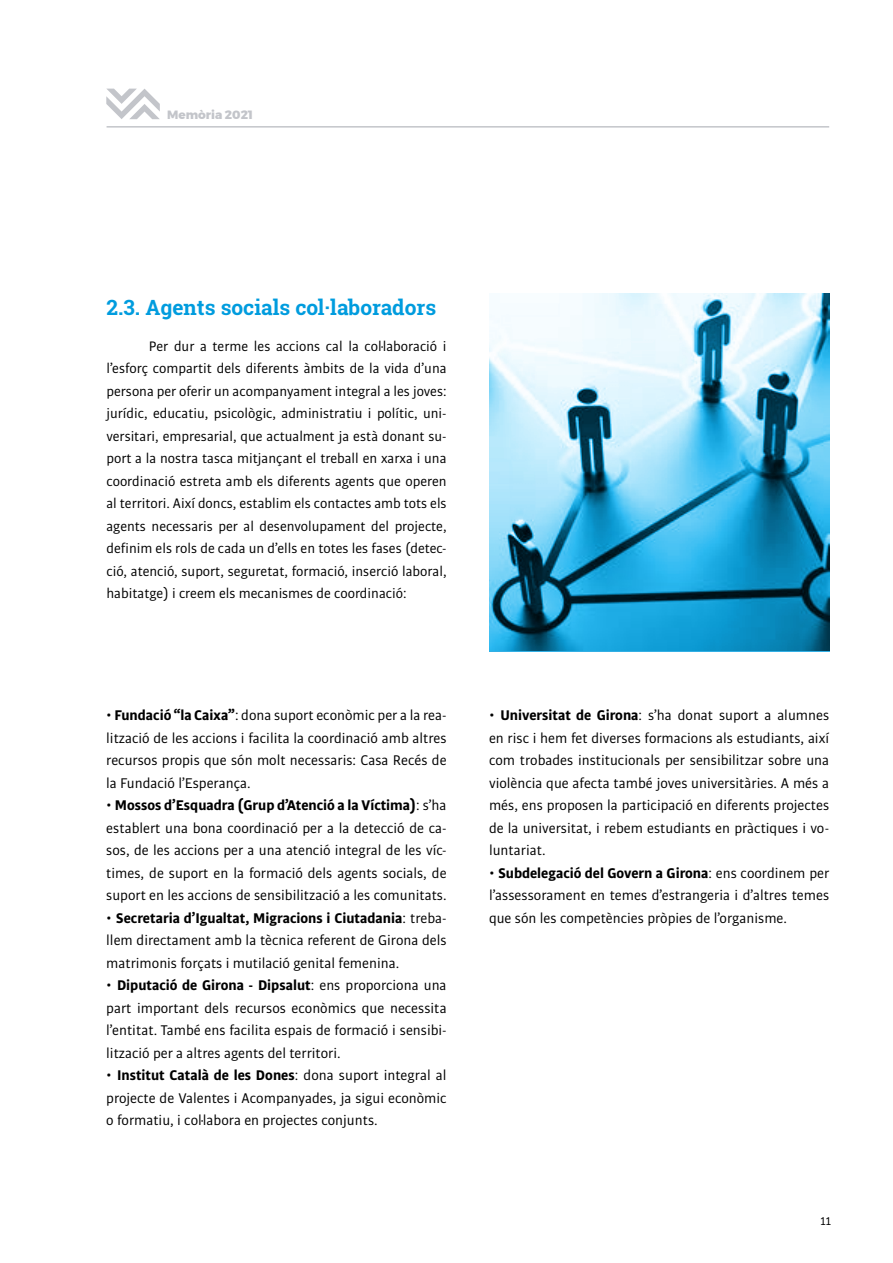
<style>
.page{position:relative;width:893px;height:1263px;background:#fff}
.page>*{position:absolute;margin:0;border:0;box-sizing:border-box;transform-origin:0 0}
.t1{font:700 21px "Roboto Slab";color:#009cde}
.t2{font:15px/22.5px "Bulo";color:#000;text-align:justify}
.t3{font:14.7px/22.5px "Bulo";color:#000;text-align:justify}
.t4{font:800 12px "Montserrat";color:#c3c5ca}
.t5{font:12px "Bulo";color:#000}
.s1{font-size:14.7px}
.s2{font-weight:700}
</style>
<div class="page">
<svg style="left:106px;top:89px;width:54px;height:30px"></svg>
<hr style="left:107px;top:126px;width:722px;height:2px;background:#c3c5ca">
<svg style="left:489px;top:293px;width:340px;height:358px;background:#6db7d5"></svg>
<p class="t4" style="left:167px;top:105px;width:87px">Memòria 2021</p>
<h1 class="t1" style="left:106px;top:293px;width:331px">2.3. Agents socials col·laboradors</h1>
<p class="t3" style="left:106px;top:334px;width:342px;text-indent:43px">Per dur a terme les accions cal la col·laboració i l’esforç compartit dels diferents àmbits de la vida d’una persona per oferir un acompanyament integral a les joves: jurídic, educatiu, psicològic, administratiu i polític, uni&shy;versitari, empresarial, que actualment ja està donant su&shy;port a la nostra tasca mitjançant el treball en xarxa i una coordinació estreta amb els diferents agents que operen al territori. Així doncs, establim els contactes amb tots els agents necessaris per al desenvolupament del projecte, definim els rols de cada un d’ells en totes les fases (detec&shy;ció, atenció, suport, seguretat, formació, inserció laboral, habitatge) i creem els mecanismes de coordinació:</p>
<p class="t2" style="left:106px;top:703px;width:342px"><span class="s1">•</span> <span class="s2">Fundació “la Caixa”</span>: dona suport econòmic per a la rea&shy;lització de les accions i facilita la coordinació amb altres recursos propis que són molt necessaris: Casa Recés de la Fundació l’Esperança.</p>
<p class="t2" style="left:106px;top:793px;width:342px"><span class="s1">•</span> <span class="s2">Mossos d’Esquadra (Grup d’Atenció a la Víctima)</span>: s’ha establert una bona coordinació per a la detecció de ca&shy;sos, de les accions per a una atenció integral de les víc&shy;times, de suport en la formació dels agents socials, de suport en les accions de sensibilització a les comunitats.</p>
<p class="t2" style="left:106px;top:906px;width:342px"><span class="s1">•</span> <span class="s2">Secretaria d’Igualtat, Migracions i Ciutadania</span>: treba&shy;llem directament amb la tècnica referent de Girona dels matrimonis forçats i mutilació genital femenina.</p>
<p class="t2" style="left:106px;top:973px;width:342px"><span class="s1">•</span> <span class="s2">Diputació de Girona - Dipsalut</span>: ens proporciona una part important dels recursos econòmics que necessita l’entitat. També ens facilita espais de formació i sensibi&shy;lització per a altres agents del territori.</p>
<p class="t2" style="left:106px;top:1063px;width:342px"><span class="s1">•</span> <span class="s2">Institut Català de les Dones</span>: dona suport integral al projecte de Valentes i Acompanyades, ja sigui econòmic o formatiu, i col·labora en projectes conjunts.</p>
<p class="t2" style="left:489px;top:703px;width:342px"><span class="s1">•</span> <span class="s2">Universitat de Girona</span>: s’ha donat suport a alumnes en risc i hem fet diverses formacions als estudiants, així com trobades institucionals per sensibilitzar sobre una violència que afecta també joves universitàries. A més a més, ens proposen la participació en diferents projectes de la universitat, i rebem estudiants en pràctiques i vo&shy;luntariat.</p>
<p class="t2" style="left:489px;top:861px;width:342px"><span class="s1">•</span> <span class="s2">Subdelegació del Govern a Girona</span>: ens coordinem per l’assessorament en temes d’estrangeria i d’altres temes que són les competències pròpies de l’organisme.</p>
<p class="t5" style="left:821px;top:1214px;width:12px">11</p>
</div>
